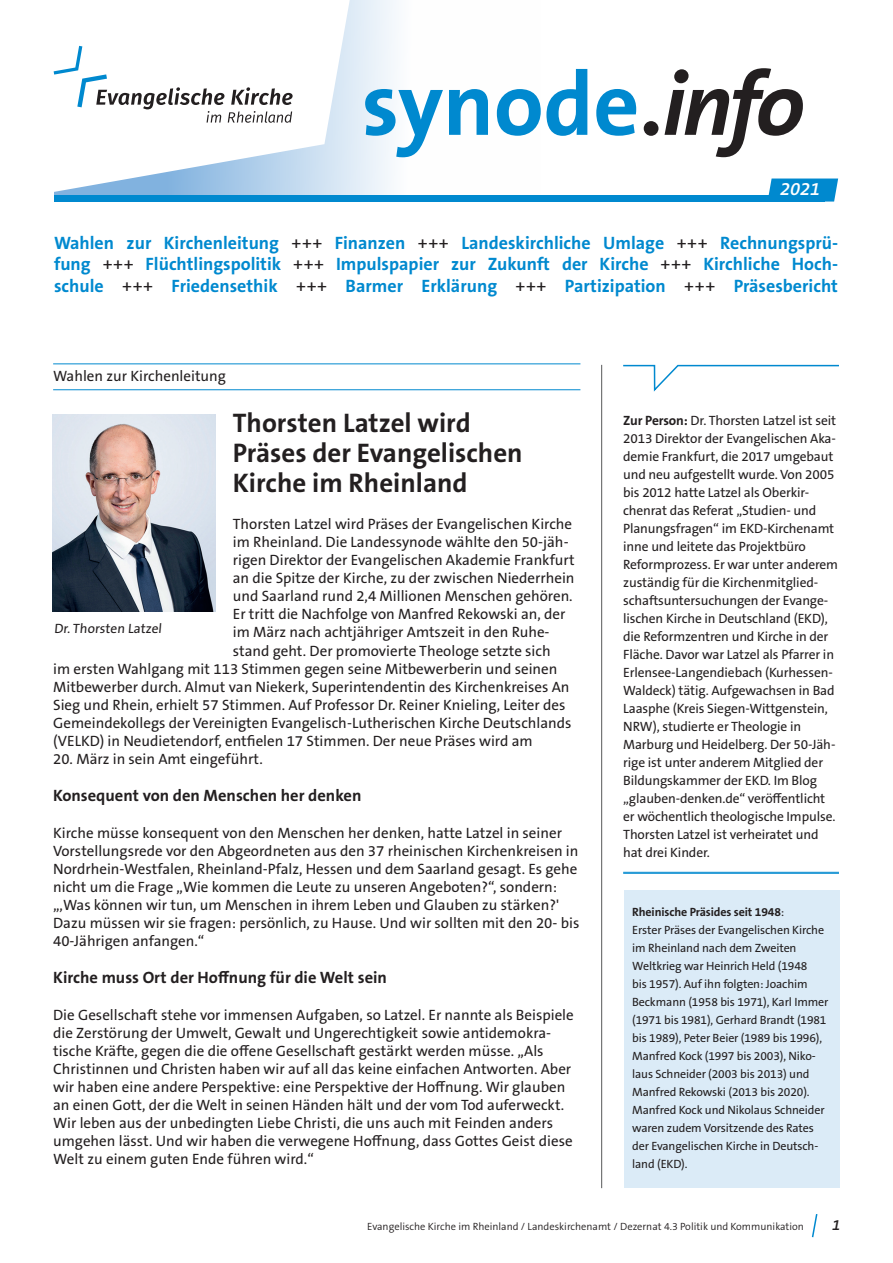
<style>
.page{position:relative;width:893px;height:1263px;background:#fff}
.page>*{position:absolute;margin:0;border:0;box-sizing:border-box;transform-origin:0 0}
.t1{font:700 90.3px "The Sans OT7";letter-spacing:-.005em;color:#0089cf}
.t2{font:700 27px/30px "The Sans OT7";color:#231f20}
.t3{font:italic 600 18.15px "The Sans OT6";color:#fff}
.t4{font:700 18px/21.6px "The Sans OT7";color:#0089cf;text-align:justify}
.t5{font:700 16.5px "The Sans OT7";color:#231f20}
.t6{font:15px/18px "The Sans OT5 Plain";color:#231f20}
.t7{font:italic 600 15px "The Sans OT6";color:#231f20}
.t8{font:13.5px/18px "The Sans OT5 Plain";letter-spacing:-.01em;color:#231f20}
.t9{font:12px/18px "The Sans OT5 Plain";letter-spacing:-.01em;color:#231f20}
.t10{font:700 12px "The Sans OT7";letter-spacing:-.01em;color:#231f20}
.t11{font:300 10.5px "The Sans OT4";color:#231f20}
.s1{color:#231f20}
.s2{font-style:italic;color:#231f20}
.s3{font-family:"The Sans OT5 Plain";font-weight:400;color:#231f20}
.s4{font-family:"The Sans OT7";font-weight:700}
.s5{font-family:"The Sans OT5 Plain";font-weight:400}
</style>
<div class="page">
<svg style="left:350px;top:0;width:46px;height:195px;fill:#eaf2f9"></svg>
<svg style="left:53px;top:0;width:297px;height:195px"></svg>
<div style="left:54px;top:195px;width:770px;height:7px;background:#0089cf"></div>
<div style="left:768px;top:179px;width:70px;height:23px;background:#0089cf"></div>
<svg style="left:811px;top:1214px;width:7px;height:24px"></svg>
<svg style="left:54px;top:46px;width:239px;height:77px"></svg>
<hr style="left:601px;top:365px;width:1px;height:823px;background:#57585a">
<svg style="left:623px;top:364px;width:216px;height:28px"></svg>
<hr style="left:623px;top:872px;width:216px;height:1px;background:#0089cf">
<hr style="left:623px;top:873px;width:216px;height:1px;background:#0089cf">
<div style="left:624px;top:890px;width:215px;height:298px;background:#dbebf7"></div>
<hr style="left:53px;top:364px;width:527px;height:1px;background:#0089cf">
<hr style="left:53px;top:389px;width:527px;height:1px;background:#0089cf">
<img style="left:53px;top:414px;width:163px;height:197px">
<h1 class="t1" style="left:361px;top:46px;width:445px">synode<span class="s1">.</span><span class="s2">info</span></h1>
<p class="t3" style="left:780px;top:177px;width:42px">2021</p>
<p class="t4" style="left:54px;top:232px;width:786px">Wahlen zur Kirchenleitung <span class="s3">+++</span> Finanzen <span class="s3">+++</span> Landeskirchliche Umlage <span class="s3">+++</span> Rechnungsprü&shy;fung <span class="s3">+++</span> Flüchtlingspolitik <span class="s3">+++</span> Impulspapier zur Zukunft der Kirche <span class="s3">+++</span> Kirchliche Hoch&shy;schule <span class="s3">+++</span> Friedensethik <span class="s3">+++</span> Barmer Erklärung <span class="s3">+++</span> Partizipation <span class="s3">+++</span> Präsesbericht</p>
<p class="t6" style="left:53px;top:367px;width:174px">Wahlen zur Kirchenleitung</p>
<h2 class="t2" style="left:233px;top:408px;width:291px">Thorsten Latzel wird<br>Präses der Evangelischen<br>Kirche im Rheinland</h2>
<p class="t6" style="left:233px;top:515px;width:341px">Thorsten Latzel wird Präses der Evangelischen Kirche</p>
<p class="t6" style="left:233px;top:533px;width:337px">im Rheinland. Die Landessynode wählte den 50-jäh-</p>
<p class="t6" style="left:233px;top:551px;width:343px">rigen Direktor der Evangelischen Akademie Frankfurt</p>
<p class="t6" style="left:233px;top:569px;width:343px">an die Spitze der Kirche, zu der zwischen Niederrhein</p>
<p class="t6" style="left:233px;top:587px;width:341px">und Saarland rund 2,4 Millionen Menschen gehören.</p>
<p class="t6" style="left:233px;top:605px;width:334px">Er tritt die Nachfolge von Manfred Rekowski an, der</p>
<p class="t6" style="left:233px;top:623px;width:318px">im März nach achtjähriger Amtszeit in den Ruhe-</p>
<p class="t6" style="left:233px;top:641px;width:319px">stand geht. Der promovierte Theologe setzte sich</p>
<p class="t6" style="left:53px;top:659px;width:506px">im ersten Wahlgang mit 113 Stimmen gegen seine Mitbewerberin und seinen</p>
<p class="t6" style="left:53px;top:677px;width:518px">Mitbewerber durch. Almut van Niekerk, Superintendentin des Kirchenkreises An</p>
<p class="t6" style="left:53px;top:695px;width:514px">Sieg und Rhein, erhielt 57 Stimmen. Auf Professor Dr. Reiner Knieling, Leiter des</p>
<p class="t6" style="left:53px;top:713px;width:520px">Gemeindekollegs der Vereinigten Evangelisch-Lutherischen Kirche Deutschlands</p>
<p class="t6" style="left:53px;top:731px;width:481px">(VELKD) in Neudietendorf, entfielen 17 Stimmen. Der neue Präses wird am</p>
<p class="t6" style="left:53px;top:749px;width:211px">20. März in sein Amt eingeführt.</p>
<p class="t5" style="left:53px;top:784px;width:310px">Konsequent von den Menschen her denken</p>
<p class="t6" style="left:53px;top:824px;width:528px">Kirche müsse konsequent von den Menschen her denken, hatte Latzel in seiner Vorstellungsrede vor den Abgeordneten aus den 37 rheinischen Kirchenkreisen in Nordrhein-Westfalen, Rheinland-Pfalz, Hessen und dem Saarland gesagt. Es gehe nicht um die Frage ,,Wie kommen die Leute zu unseren Angeboten?“, sondern: „,Was können wir tun, um Menschen in ihrem Leben und Glauben zu stärken?' Dazu müssen wir sie fragen: persönlich, zu Hause. Und wir sollten mit den 20- bis 40-Jährigen anfangen.“</p>
<p class="t5" style="left:53px;top:967px;width:335px">Kirche muss Ort der Hoffnung für die Welt sein</p>
<p class="t6" style="left:53px;top:1006px;width:522px">Die Gesellschaft stehe vor immensen Aufgaben, so Latzel. Er nannte als Beispiele die Zerstörung der Umwelt, Gewalt und Ungerechtigkeit sowie antidemokra&shy;tische Kräfte, gegen die die offene Gesellschaft gestärkt werden müsse. „Als Christinnen und Christen haben wir auf all das keine einfachen Antworten. Aber wir haben eine andere Perspektive: eine Perspektive der Hoffnung. Wir glauben an einen Gott, der die Welt in seinen Händen hält und der vom Tod auferweckt.<br>Wir leben aus der unbedingten Liebe Christi, die uns auch mit Feinden anders umgehen lässt. Und wir haben die verwegene Hoffnung, dass Gottes Geist diese Welt zu einem guten Ende führen wird.“</p>
<p class="t8" style="left:54px;top:619px;width:111px">Dr. Thorsten Latzel</p>
<p class="t8" style="left:623px;top:412px;width:216px"><span class="s4">Zur Person:</span> Dr. Thorsten Latzel ist seit 2013 Direktor der Evangelischen Aka&shy;demie Frankfurt, die 2017 umgebaut und neu aufgestellt wurde. Von 2005 bis 2012 hatte Latzel als Oberkir&shy;chenrat das Referat „Studien- und Planungsfragen“ im EKD-Kirchenamt inne und leitete das Projektbüro Reformprozess. Er war unter anderem zuständig für die Kirchenmitglied&shy;schaftsuntersuchungen der Evange&shy;lischen Kirche in Deutschland (EKD), die Reformzentren und Kirche in der Fläche. Davor war Latzel als Pfarrer in Erlensee-Langendiebach (Kurhessen-Waldeck) tätig. Aufgewachsen in Bad Laasphe (Kreis Siegen-Wittgenstein, NRW), studierte er Theologie in Marburg und Heidelberg. Der 50-Jäh&shy;rige ist unter anderem Mitglied der Bildungskammer der EKD. Im Blog „glauben-denken.de“ veröffentlicht er wöchentlich theologische Impulse.<br>Thorsten Latzel ist verheiratet und hat drei Kinder.</p>
<p class="t10" style="left:632px;top:904px;width:154px">Rheinische Präsides seit 1948<span class="s5">:</span></p>
<p class="t9" style="left:632px;top:921px;width:198px">Erster Präses der Evangelischen Kirche im Rheinland nach dem Zweiten Weltkrieg war Heinrich Held (1948<br>bis 1957). Auf ihn folgten: Joachim Beckmann (1958 bis 1971), Karl Immer (1971 bis 1981), Gerhard Brandt (1981 bis 1989), Peter Beier (1989 bis 1996), Manfred Kock (1997 bis 2003), Niko&shy;laus Schneider (2003 bis 2013) und Manfred Rekowski (2013 bis 2020).<br>Manfred Kock und Nikolaus Schneider waren zudem Vorsitzende des Rates der Evangelischen Kirche in Deutsch&shy;land (EKD).</p>
<p class="t11" style="left:367px;top:1219px;width:438px">Evangelische Kirche im Rheinland Landeskirchenamt Dezernat 4.3 Politik und Kommunikation</p>
<p class="t7" style="left:832px;top:1215px;width:10px">1</p>
</div>
